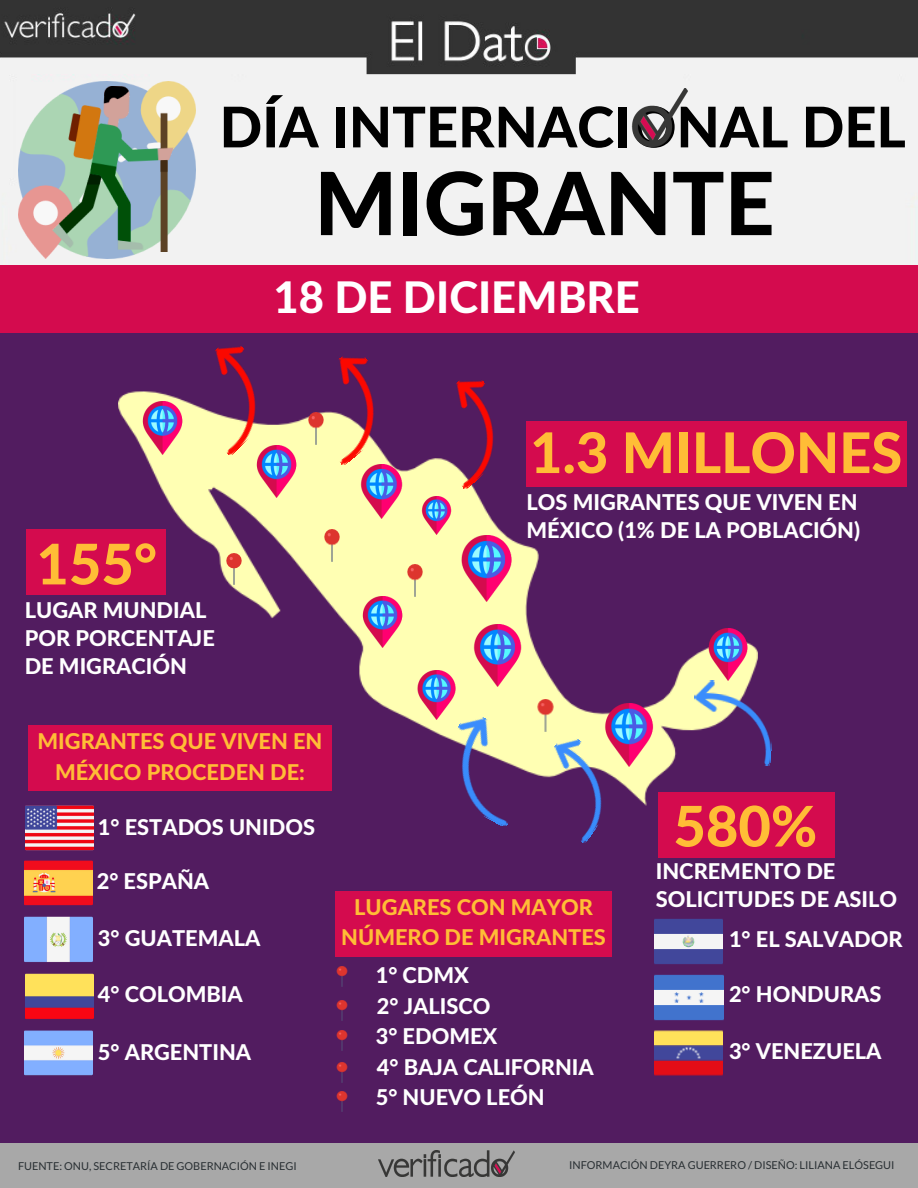
<style>
.page{position:relative;width:918px;height:1188px;background:#fff}
.page>*{position:absolute;margin:0;border:0;box-sizing:border-box;transform-origin:0 0}
.t1{font:800 87.15px "Lato Latin";color:#000}
.t2{font:800 55.95px "Lato Latin";color:#000}
.t3{font:800 55.95px "Lato Latin";color:#ffbd36}
.t4{font:800 43.65px "Lato Latin";color:#fff}
.t5{font:800 21.75px/28.2px "Lato Latin";color:#fff}
.t6{font:800 21.75px/30.3px "Lato Latin";color:#ffbd36;text-align:center}
.t7{font:10.95px "Lato";color:#292f33}
</style>
<div class="page">
<img style="left:0;top:0;width:918px;height:266px">
<div style="left:0;top:302px;width:918px;height:867px;background:#521c60"></div>
<img style="left:118px;top:391px;width:639px;height:467px">
<div style="left:0;top:1143px;width:918px;height:45px;background:#a8a8a8"></div>
<img style="left:378px;top:1151px;width:136px;height:26px">
<div style="left:0;top:266px;width:918px;height:67px;background:#d40b4e"></div>
<div style="left:28px;top:726px;width:304px;height:65px;background:#d40b4e"></div>
<img style="left:630px;top:89px;width:57px;height:57px">
<img style="left:18px;top:81px;width:178px;height:178px">
<img style="left:408px;top:380px;width:119px;height:109px">
<img style="left:289px;top:356px;width:119px;height:109px">
<div style="left:26px;top:530px;width:139px;height:65px;background:#d40b4e"></div>
<div style="left:527px;top:422px;width:380px;height:65px;background:#d40b4e"></div>
<img style="left:597px;top:703px;width:63px;height:63px">
<img style="left:412px;top:670px;width:49px;height:50px">
<img style="left:453px;top:536px;width:67px;height:66px">
<img style="left:357px;top:596px;width:51px;height:52px">
<img style="left:354px;top:465px;width:54px;height:54px">
<img style="left:136px;top:402px;width:33px;height:52px">
<img style="left:467px;top:624px;width:62px;height:62px">
<img style="left:702px;top:629px;width:52px;height:51px">
<img style="left:251px;top:446px;width:52px;height:51px">
<img style="left:417px;top:496px;width:39px;height:38px">
<img style="left:689px;top:680px;width:83px;height:86px">
<img style="left:519px;top:731px;width:111px;height:112px">
<img style="left:428px;top:710px;width:117px;height:116px">
<img style="left:169px;top:346px;width:120px;height:109px">
<img style="left:26px;top:805px;width:67px;height:57px">
<img style="left:25px;top:849px;width:67px;height:57px">
<img style="left:25px;top:916px;width:67px;height:46px">
<img style="left:25px;top:1030px;width:67px;height:46px">
<img style="left:26px;top:973px;width:67px;height:46px">
<div style="left:335px;top:891px;width:277px;height:65px;background:#d40b4e"></div>
<img style="left:336px;top:966px;width:12px;height:21px">
<img style="left:336px;top:1000px;width:12px;height:20px">
<img style="left:336px;top:1030px;width:12px;height:21px">
<img style="left:336px;top:1062px;width:12px;height:20px">
<img style="left:336px;top:1091px;width:12px;height:21px">
<img style="left:530px;top:700px;width:31px;height:31px">
<img style="left:399px;top:565px;width:32px;height:31px">
<img style="left:316px;top:530px;width:32px;height:31px">
<img style="left:218px;top:554px;width:32px;height:31px">
<div style="left:658px;top:792px;width:177px;height:65px;background:#d40b4e"></div>
<img style="left:655px;top:1032px;width:67px;height:44px">
<img style="left:655px;top:963px;width:68px;height:69px">
<img style="left:655px;top:919px;width:67px;height:56px">
<img style="left:300px;top:413px;width:32px;height:31px">
<img style="left:30px;top:87px;width:166px;height:165px">
<h2 class="t2" style="left:220px;top:92px;width:688px">DÍA INTERNACIONAL DEL</h2>
<h1 class="t1" style="left:314px;top:149px;width:462px">MIGRANTE</h1>
<h3 class="t4" style="left:274px;top:270px;width:368px">18 DE DICIEMBRE</h3>
<h2 class="t3" style="left:36px;top:529px;width:122px">155°</h2>
<p class="t5" style="left:25px;top:595px;width:192px">LUGAR MUNDIAL<br>POR PORCENTAJE<br>DE MIGRACIÓN</p>
<h2 class="t3" style="left:530px;top:418px;width:374px">1.3 MILLONES</h2>
<p class="t5" style="left:526px;top:487px;width:335px">LOS MIGRANTES QUE VIVEN EN<br>MÉXICO (1% DE LA POBLACIÓN)</p>
<p class="t6" style="left:38px;top:726px;width:286px">MIGRANTES QUE VIVEN EN<br>MÉXICO PROCEDEN DE:</p>
<p class="t5" style="left:98px;top:812px;width:219px">1° ESTADOS UNIDOS</p>
<p class="t5" style="left:97px;top:866px;width:114px">2° ESPAÑA</p>
<p class="t5" style="left:98px;top:924px;width:164px">3° GUATEMALA</p>
<p class="t5" style="left:98px;top:980px;width:146px">4° COLOMBIA</p>
<p class="t5" style="left:98px;top:1037px;width:155px">5° ARGENTINA</p>
<p class="t6" style="left:341px;top:891px;width:266px">LUGARES CON MAYOR<br>NÚMERO DE MIGRANTES</p>
<p class="t5" style="left:376px;top:959px;width:220px;line-height:30.8px">1° CDMX<br>2° JALISCO<br>3° EDOMEX<br>4° BAJA CALIFORNIA</p>
<p class="t5" style="left:376px;top:1082px;width:170px">5° NUEVO LEÓN</p>
<h2 class="t3" style="left:673px;top:791px;width:145px">580%</h2>
<p class="t5" style="left:656px;top:856px;width:243px">INCREMENTO DE<br>SOLICITUDES DE ASILO</p>
<p class="t5" style="left:729px;top:925px;width:175px">1° EL SALVADOR</p>
<p class="t5" style="left:729px;top:980px;width:154px">2° HONDURAS</p>
<p class="t5" style="left:729px;top:1036px;width:154px">3° VENEZUELA</p>
<p class="t7" style="left:18px;top:1159px;width:280px">FUENTE: ONU, SECRETARÍA DE GOBERNACIÓN E INEGI</p>
<p class="t7" style="left:569px;top:1158px;width:327px">INFORMACIÓN DEYRA GUERRERO / DISEÑO: LILIANA ELÓSEGUI</p>
</div>
